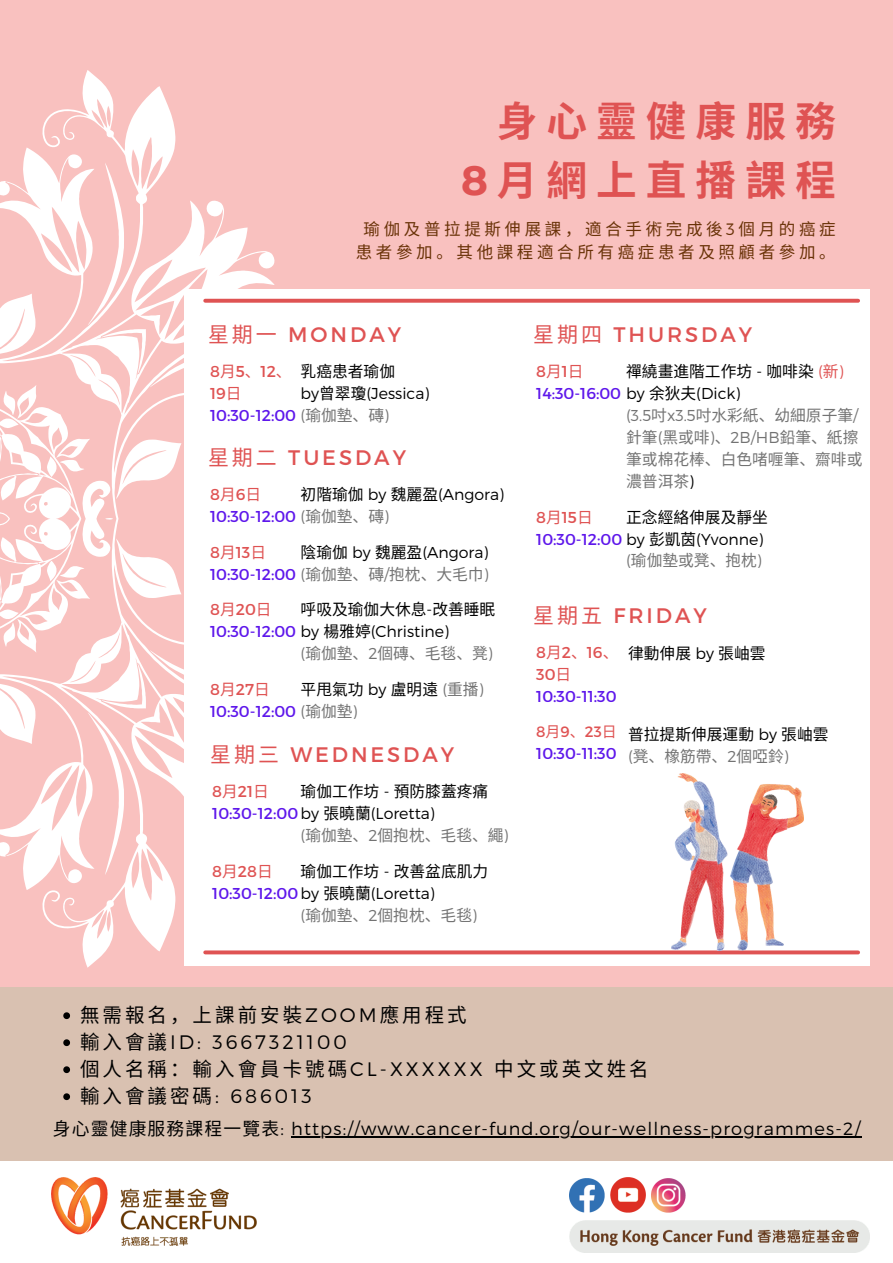
<style>
.page{position:relative;width:893px;height:1263px;background:#f9c1bf}
.page>*{position:absolute;margin:0;border:0;box-sizing:border-box;transform-origin:0 0}
.t1{font:700 40.65px/59.1px "Noto Sans CJ Ksc";letter-spacing:.22em;color:#df5353;text-align:right}
.t2{font:21px "Montserrat";letter-spacing:.14em;color:#df5353}
.t3{font:19.5px "Noto Sans CJ Ksc";letter-spacing:.155em;color:#000}
.t4{font:300 19.5px "Montserrat";letter-spacing:.155em;color:#000}
.t5{font:300 17.77px "Montserrat";letter-spacing:.065em;color:#000}
.t6{font:16.5px/23.1px "Noto Sans CJ Ksc";letter-spacing:.22em;color:#693207;text-align:center}
.t7{font:15.75px "Montserrat";color:#5e17eb}
.t8{font:15.75px/21.9px "Noto Sans CJ Ksc";color:#737373}
.t9{font:15.75px "Noto Sans CJ Ksc";color:#000}
.t10{font:300 15.75px "Montserrat";color:#000}
.t11{font:15.75px/21.9px "Montserrat";color:#df5353}
.t12{font:15px "Montserrat";color:#df5353}
.s1{font-family:"Montserrat"}
.s2{font-family:"Montserrat";font-weight:300}
.s3{font-family:"Noto Sans CJ Ksc"}
.s4{font-weight:300;color:#737373}
.s5{font-family:"Noto Sans CJ Ksc";color:#737373}
.s6{font-family:"Noto Sans CJ Ksc";font-weight:400}
.s7{font-weight:400;color:#5e17eb}
.s8{font-family:"Montserrat";font-weight:300;color:#737373}
.s9{color:#737373}
.s10{font-weight:300;color:#000}
.s11{font-family:"Noto Sans CJ Ksc";color:#000}
.s12{font-family:"Montserrat";font-weight:300;color:#df5353}
.s13{color:#df5353}
.s14{font-family:"Montserrat";font-weight:300;color:#000}
</style>
<div class="page">
<div style="left:0;top:987px;width:893px;height:174px;background:#d9c1b1"></div>
<svg style="left:0;top:70px;width:405px;height:898px"></svg>
<div style="left:184px;top:289px;width:685px;height:676px;background:#fff"></div>
<svg style="left:205px;top:950px;width:653px;height:4px;background:#e26767"></svg>
<svg style="left:205px;top:299px;width:653px;height:4px;background:#e15f5f"></svg>
<div style="left:0;top:1161px;width:893px;height:102px;background:#fff"></div>
<img style="left:52px;top:1178px;width:204px;height:67px">
<img style="left:570px;top:1178px;width:35px;height:35px">
<img style="left:610px;top:1178px;width:35px;height:35px">
<img style="left:651px;top:1178px;width:34px;height:34px">
<img style="left:570px;top:1221px;width:300px;height:31px">
<img style="left:671px;top:774px;width:133px;height:176px">
<svg style="left:63px;top:1012px;width:7px;height:7px"></svg>
<svg style="left:63px;top:1039px;width:7px;height:7px"></svg>
<svg style="left:63px;top:1066px;width:7px;height:7px"></svg>
<svg style="left:63px;top:1093px;width:7px;height:7px"></svg>
<hr style="left:291px;top:1136px;width:570px;height:2px;background:#000">
<p class="t1" style="left:461px;top:90px;width:376px">身心靈健康服務<br><span class="s1">8</span>月網上直播課程</p>
<p class="t6" style="left:356px;top:216px;width:481px">瑜伽及普拉提斯伸展課，適合手術完成後<span class="s2">3</span>個月的癌症患者參加。其他課程適合所有癌症患者及照顧者參加。</p>
<p class="t2" style="left:208px;top:321px;width:195px"><span class="s3">星期一</span> MONDAY</p>
<p class="t11" style="left:210px;top:360px;width:83px">8<span class="s3">月</span> 5<span class="s3">、</span>12<span class="s3">、<br></span>19<span class="s3">日</span></p>
<p class="t7" style="left:210px;top:405px;width:180px">10:30-12:00 <span class="s4">(</span><span class="s5">瑜伽墊、磚</span><span class="s4">)</span></p>
<p class="t9" style="left:301px;top:359px;width:96px">乳癌患者瑜伽</p>
<h2 class="t10" style="left:301px;top:383px;width:130px">by<span class="s6">曾翠瓊</span>(Jessica)</h2>
<p class="t2" style="left:208px;top:444px;width:199px"><span class="s3">星期二</span> TUESDAY</p>
<p class="t10" style="left:301px;top:485px;width:205px"><span class="s6">初階瑜伽</span> by <span class="s6">魏麗盈</span>(Angora)</p>
<p class="t7" style="left:210px;top:507px;width:180px">10:30-12:00 <span class="s4">(</span><span class="s5">瑜伽墊、磚</span><span class="s4">)</span></p>
<p class="t10" style="left:301px;top:542px;width:189px"><span class="s6">陰瑜伽</span> by <span class="s6">魏麗盈</span>(Angora)</p>
<p class="t7" style="left:210px;top:564px;width:280px">10:30-12:00 <span class="s4">(</span><span class="s5">瑜伽墊、磚</span><span class="s4">/</span><span class="s5">抱枕、大毛巾</span> <span class="s4">)</span></p>
<p class="t9" style="left:301px;top:597px;width:196px">呼吸及瑜伽大休息<span class="s2">-</span>改善睡眠</p>
<p class="t10" style="left:210px;top:621px;width:240px"><span class="s7">10:30-12:00</span> by <span class="s6">楊雅婷</span>(Christine)</p>
<p class="t8" style="left:301px;top:641px;width:194px"><span class="s2">(</span>瑜伽墊、<span class="s2">2</span>個磚、毛毯、凳<span class="s2">)</span></p>
<p class="t9" style="left:301px;top:676px;width:185px">平甩氣功 <span class="s2">by</span> 盧明遠 <span class="s8">(</span><span class="s9">重播</span><span class="s8">)</span></p>
<p class="t7" style="left:210px;top:701px;width:149px">10:30-12:00 <span class="s4">(</span><span class="s5">瑜伽墊</span><span class="s4">)</span></p>
<p class="t2" style="left:210px;top:741px;width:246px"><span class="s3">星期三</span> WEDNESDAY</p>
<p class="t9" style="left:301px;top:779px;width:189px">瑜伽工作坊 <span class="s2">-</span> 預防膝蓋疼痛</p>
<p class="t7" style="left:212px;top:803px;width:224px">10:30-12:00<span class="s10">by</span> <span class="s11">張曉蘭</span><span class="s10">(Loretta)</span></p>
<p class="t8" style="left:301px;top:824px;width:209px"><span class="s2">(</span>瑜伽墊、<span class="s2">2</span>個抱枕、毛毯、繩<span class="s2">)</span></p>
<p class="t9" style="left:301px;top:858px;width:187px">瑜伽工作坊 <span class="s2">-</span> 改善盆底肌力</p>
<p class="t7" style="left:212px;top:883px;width:224px">10:30-12:00<span class="s10">by</span> <span class="s11">張曉蘭</span><span class="s10">(Loretta)</span></p>
<h2 class="t8" style="left:301px;top:903px;width:178px"><span class="s2">(</span>瑜伽墊、<span class="s2">2</span>個抱枕、毛毯<span class="s2">)</span></h2>
<p class="t11" style="left:210px;top:483px;width:47px">8<span class="s3">月</span>6<span class="s3">日</span></p>
<p class="t11" style="left:210px;top:540px;width:52px">8<span class="s3">月</span> 13<span class="s3">日</span></p>
<p class="t11" style="left:210px;top:598px;width:57px">8<span class="s3">月</span> 20<span class="s3">日</span></p>
<p class="t11" style="left:210px;top:677px;width:56px">8<span class="s3">月</span> 27<span class="s3">日</span></p>
<p class="t11" style="left:212px;top:780px;width:53px">8<span class="s3">月</span> 21<span class="s3">日</span></p>
<p class="t11" style="left:212px;top:859px;width:56px">8<span class="s3">月</span> 28<span class="s3">日</span></p>
<p class="t2" style="left:533px;top:321px;width:220px"><span class="s3">星期四</span> THURSDAY</p>
<p class="t9" style="left:626px;top:359px;width:219px">禪繞畫進階工作坊 <span class="s2">-</span> 咖啡染 <span class="s12">(</span><span class="s13">新</span><span class="s12">)</span></p>
<p class="t7" style="left:536px;top:383px;width:206px">14:30-16:00 <span class="s10">by</span> <span class="s11">余狄夫</span><span class="s10">(Dick)</span></p>
<p class="t8" style="left:626px;top:404px;width:238px"><span class="s2">(3.5</span>吋<span class="s2">x3.5</span>吋水彩紙、幼細原子筆<span class="s2">/</span>針筆<span class="s2">(</span>黑或啡<span class="s2">)</span>、<span class="s2">2B/HB</span>鉛筆、紙擦筆或棉花棒、白色啫喱筆、齋啡或濃普洱茶<span class="s14">)</span></p>
<p class="t9" style="left:626px;top:504px;width:143px">正念經絡伸展及靜坐</p>
<p class="t7" style="left:536px;top:529px;width:229px">10:30-12:00 <span class="s10">by</span> <span class="s11">彭凱茵</span><span class="s10">(Yvonne)</span></p>
<p class="t8" style="left:626px;top:549px;width:137px"><span class="s2">(</span>瑜伽墊或凳、抱枕<span class="s2">)</span></p>
<p class="t11" style="left:536px;top:360px;width:43px">8<span class="s3">月</span>1<span class="s3">日</span></p>
<p class="t11" style="left:536px;top:505px;width:53px">8<span class="s3">月</span>15<span class="s3">日</span></p>
<p class="t2" style="left:533px;top:602px;width:175px"><span class="s3">星期五</span> FRIDAY</p>
<h4 class="t11" style="left:536px;top:641px;width:84px">8<span class="s3">月</span> 2<span class="s3">、</span>16<span class="s3">、<br></span>30<span class="s3">日</span></h4>
<p class="t7" style="left:536px;top:686px;width:82px">10:30-11:30</p>
<p class="t12" style="left:536px;top:721px;width:77px">8<span class="s3">月</span> 9<span class="s3">、</span>23<span class="s3">日</span></p>
<p class="t7" style="left:536px;top:743px;width:82px">10:30-11:30</p>
<p class="t9" style="left:628px;top:640px;width:139px">律動伸展 <span class="s2">by</span> 張岫雲</p>
<p class="t9" style="left:628px;top:721px;width:202px">普拉提斯伸展運動 <span class="s2">by</span> 張岫雲</p>
<p class="t8" style="left:628px;top:744px;width:162px"><span class="s2">(</span>凳、橡筋帶、<span class="s2">2</span>個啞鈴<span class="s2">)</span></p>
<p class="t3" style="left:80px;top:999px;width:388px">無需報名，上課前安裝<span class="s2">ZOOM</span>應用程式</p>
<p class="t4" style="left:80px;top:1029px;width:268px"><span class="s6">輸入會議</span>ID: 3667321100</p>
<p class="t3" style="left:80px;top:1053px;width:570px">個人名稱：輸入會員卡號碼<span class="s2">CL-XXXXXX</span> 中文或英文姓名</p>
<p class="t4" style="left:80px;top:1083px;width:233px"><span class="s6">輸入會議密碼</span>: 686013</p>
<p class="t5" style="left:53px;top:1117px;width:809px"><span class="s6">身心靈健康服務課程一覽表</span>: https://www.cancer-fund.org/our-wellness-programmes-2/</p>
</div>
